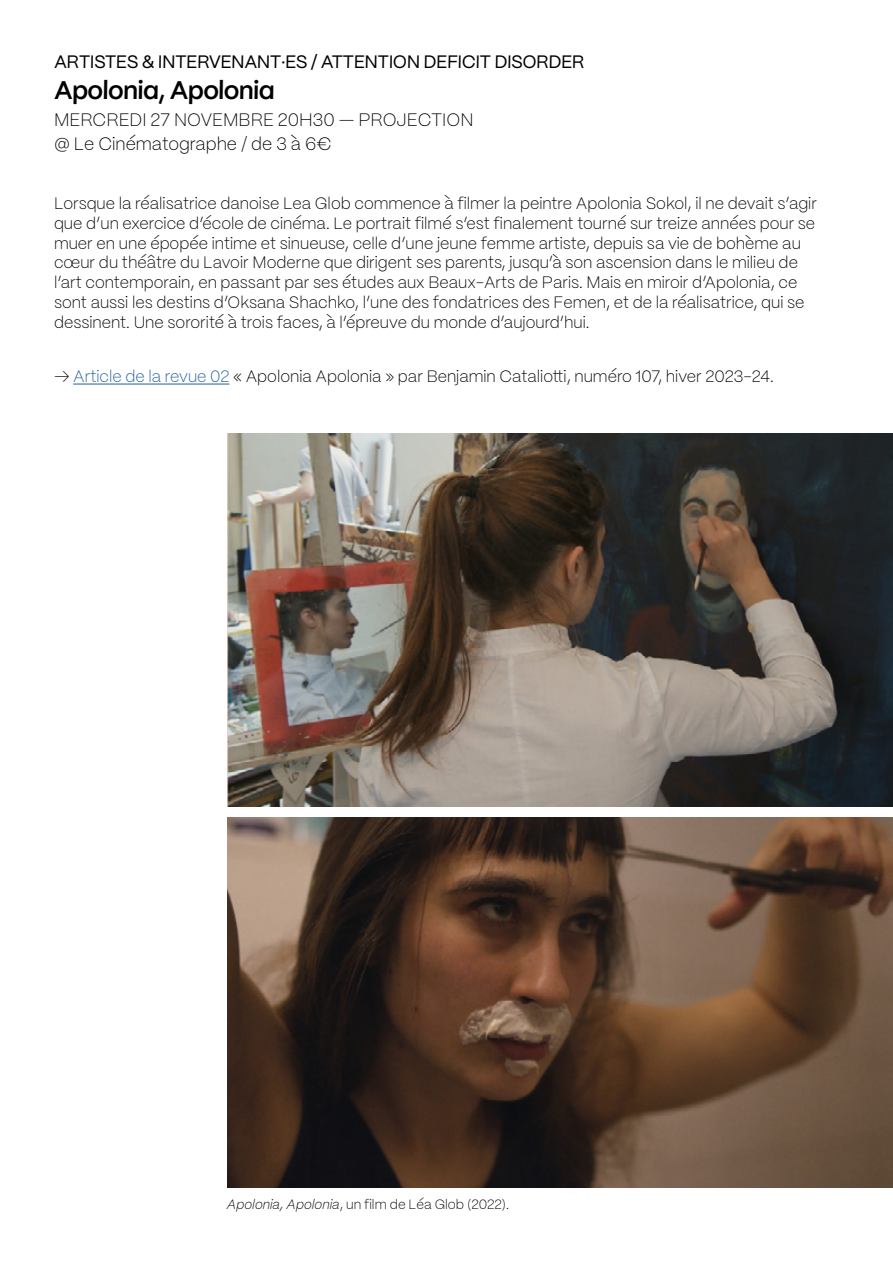
<style>
.page{position:relative;width:893px;height:1263px;background:#fff}
.page>*{position:absolute;margin:0;border:0;box-sizing:border-box;transform-origin:0 0}
.t1{font:600 25.5px "PP Mori";color:#000}
.t2{font:200 18px/24px "PP Mori";color:#000}
.t3{font:18px "PP Mori";color:#000}
.t4{font:200 16.5px/19.8px "PP Mori";color:#000}
.t5{font:200 13.5px "PP Mori";color:#000}
.s1{color:#215e9e}
.s2{font-style:italic}
</style>
<div class="page">
<img style="left:227px;top:433px;width:666px;height:373px">
<img style="left:227px;top:817px;width:666px;height:370px">
<hr style="left:73px;top:384px;width:156px;height:1px;background:#215e9e">
<p class="t3" style="left:54px;top:46px;width:532px">ARTISTES &amp; INTERVENANT·ES / ATTENTION DEFICIT DISORDER</p>
<h1 class="t1" style="left:54px;top:68px;width:223px">Apolonia, Apolonia</h1>
<p class="t2" style="left:54px;top:107px;width:421px">MERCREDI 27 NOVEMBRE 20H30 — PROJECTION @ Le Cinématographe / de 3 à 6€</p>
<p class="t4" style="left:54px;top:192px;width:764px">Lorsque la réalisatrice danoise Lea Glob commence à filmer la peintre Apolonia Sokol, il ne devait s’agir que d’un exercice d’école de cinéma. Le portrait filmé s’est finalement tourné sur treize années pour se muer en une épopée intime et sinueuse, celle d’une jeune femme artiste, depuis sa vie de bohème au cœur du théâtre du Lavoir Moderne que dirigent ses parents, jusqu’à son ascension dans le milieu de l’art contemporain, en passant par ses études aux Beaux-Arts de Paris. Mais en miroir d’Apolonia, ce sont aussi les destins d’Oksana Shachko, l’une des fondatrices des Femen, et de la réalisatrice, qui se dessinent. Une sororité à trois faces, à l’épreuve du monde d’aujourd’hui.</p>
<p class="t4" style="left:54px;top:366px;width:721px">→ <span class="s1">Article de la revue 02</span> « Apolonia Apolonia » par Benjamin Cataliotti, numéro 107, hiver 2023-24.</p>
<p class="t5" style="left:227px;top:1193px;width:284px"><span class="s2">Apolonia, Apolonia</span>, un film de Léa Glob (2022).</p>
</div>
